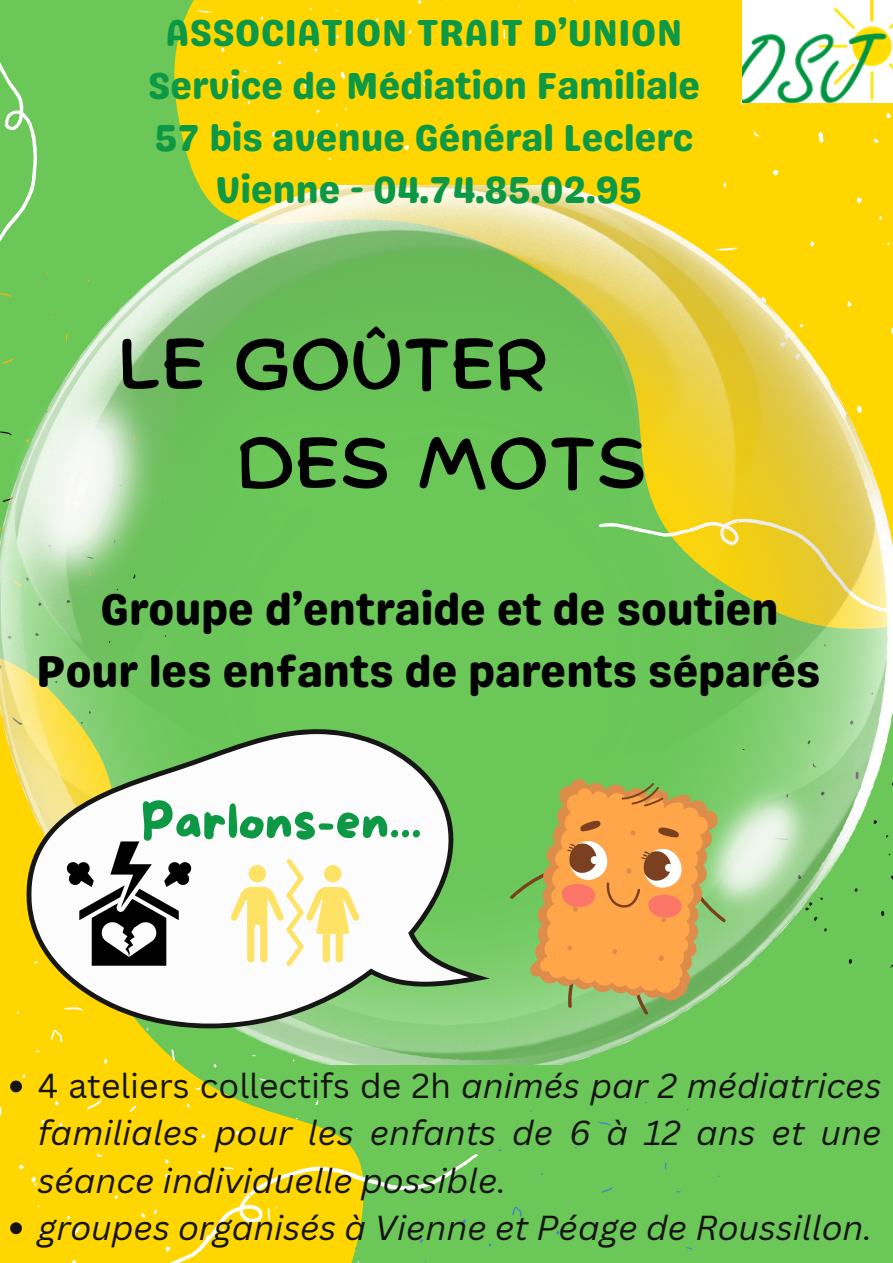
<style>
.page{position:relative;width:893px;height:1263px;background:#6ac758}
.page>*{position:absolute;margin:0;border:0;box-sizing:border-box;transform-origin:0 0}
.t1{font:71.03px/99px "Comica";color:#000}
.t2{font:50.1px "More Sugar";color:#0d9845}
.t3{font:44.47px/61.9px "Genty Sans";color:#000;text-align:center}
.t4{font:37.5px/52.3px "Genty Sans";color:#0d9845;text-align:center}
.t5{font:italic 33.75px/47.2px "Canva Sans";color:#161413;text-align:justify}
.s1{font-style:normal}
</style>
<div class="page">
<div style="left:188px;top:0;width:422px;height:186px;background:#ffd600"></div>
<div style="left:610px;top:0;width:283px;height:186px;background:#ffd600"></div>
<div style="left:174px;top:0;width:402px;height:160px;background:#ffd600"></div>
<svg style="left:400px;top:1143px;width:78px;height:120px"></svg>
<svg style="left:0;top:62px;width:37px;height:124px"></svg>
<img style="left:742px;top:0;width:151px;height:103px">
<svg style="left:0;top:1065px;width:400px;height:198px;fill:#ffd600"></svg>
<img style="left:0;top:186px;width:893px;height:879px">
<svg style="left:509px;top:778px;width:216px;height:236px"></svg>
<svg style="left:24px;top:717px;width:466px;height:320px;fill:#fcfcfc"></svg>
<svg style="left:67px;top:841px;width:124px;height:125px;background:#9d9d9d"></svg>
<svg style="left:230px;top:859px;width:130px;height:107px;background:#fcf2c7"></svg>
<svg style="left:10px;top:1080px;width:12px;height:12px"></svg>
<svg style="left:10px;top:1222px;width:12px;height:12px"></svg>
<p class="t4" style="left:148px;top:7px;width:554px">ASSOCIATION TRAIT D’UNION<br>Service de Médiation Familiale<br>57 bis avenue Général Leclerc<br>Vienne - 04.74.85.02.95</p>
<p class="t1" style="left:237px;top:319px;width:410px;text-indent:-118px">LE GOÛTER<br>DES MOTS</p>
<p class="t3" style="left:36px;top:579px;width:786px">Groupe d’entraide et de soutien<br>Pour les enfants de parents séparés</p>
<p class="t2" style="left:141px;top:795px;width:282px">Parlons-en...</p>
<p class="t5" style="left:38px;top:1061px;width:845px"><span class="s1">4 ateliers collectifs de 2h</span> animés par 2 médiatrices familiales pour les enfants de 6 à 12 ans et une séance individuelle possible.</p>
<h4 class="t5" style="left:38px;top:1203px;width:836px">groupes organisés à Vienne et Péage de Roussillon.</h4>
</div>
